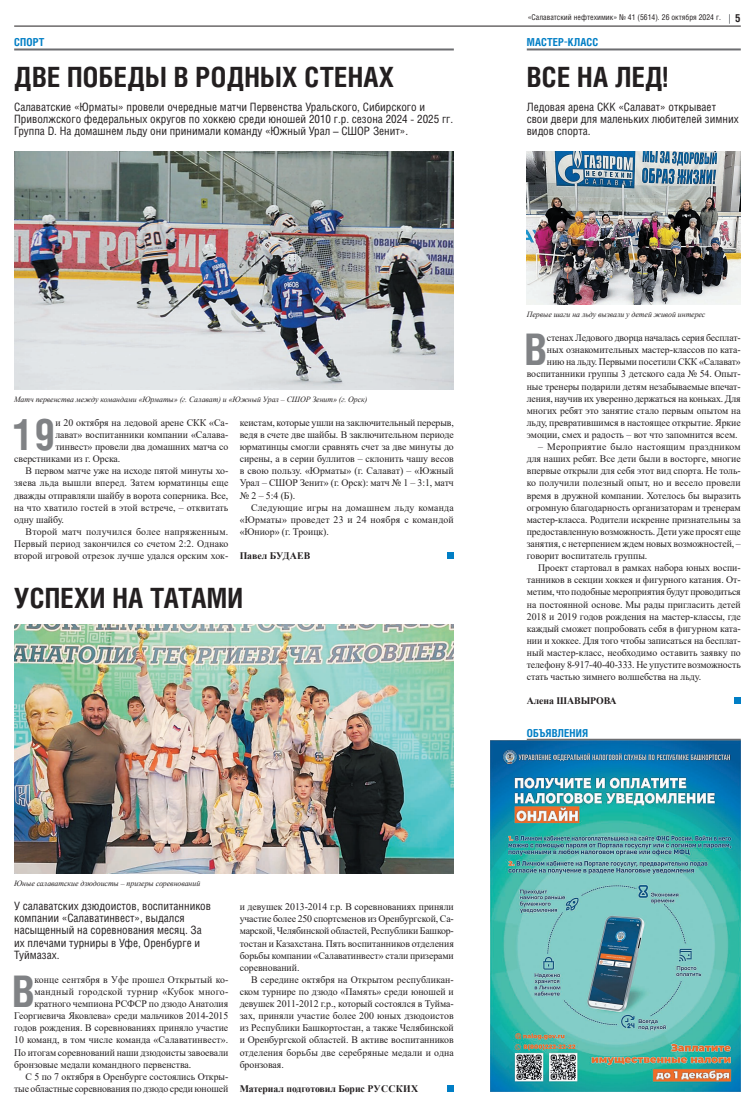
<style>
.page{position:relative;width:755px;height:1106px;background:#fff}
.page>*{position:absolute;margin:0;border:0;box-sizing:border-box;transform-origin:0 0}
.t1{font:700 43.5px "Helios Cond";color:#808285}
.t2{font:700 27.9px "Helios Cond";letter-spacing:.01em;color:#231f20}
.t3{font:11.5px/12.1px "Helios Cond";color:#231f20}
.t4{font:700 11px "Helios Cond";letter-spacing:.01em;color:#007ec5}
.t5{font:700 11px "Helios Cond";color:#231f20}
.t6{font:10px/12.1px "Times New Roman";letter-spacing:-.005em;color:#231f20;text-align:justify}
.t7{font:700 10px "Times New Roman";letter-spacing:-.005em;color:#231f20}
.t8{font:10px "Times New Roman";letter-spacing:.015em;color:#231f20}
.t9{font:10px "Times New Roman";letter-spacing:.025em;color:#231f20}
.t10{font:10px "Times New Roman";letter-spacing:.03em;color:#231f20}
.t11{font:italic 8px "Times New Roman";letter-spacing:-.005em;color:#231f20}
.t12{font:8px "Helios Cond";color:#231f20}
</style>
<div class="page">
<hr style="left:14px;top:26px;width:726px;height:1px;background:#231f20">
<hr style="left:14px;top:48px;width:439px;height:2px;background:#6c6d70">
<hr style="left:526px;top:48px;width:214px;height:2px;background:#6c6d70">
<hr style="left:526px;top:738px;width:214px;height:2px;background:#6c6d70">
<img style="left:526px;top:152px;width:214px;height:153px">
<img style="left:14px;top:152px;width:439px;height:237px">
<img style="left:14px;top:624px;width:439px;height:250px">
<img style="left:490px;top:740px;width:250px;height:351px">
<div style="left:446px;top:552px;width:7px;height:7px;background:#007ec5"></div>
<div style="left:446px;top:1084px;width:7px;height:7px;background:#007ec5"></div>
<div style="left:733px;top:697px;width:7px;height:7px;background:#007ec5"></div>
<p class="t12" style="left:527px;top:12px;width:194px">«Салаватский нефтехимик» № 41 (5614). 26 октября 2024 г.</p>
<p class="t5" style="left:734px;top:11px;width:7px">5</p>
<p class="t4" style="left:14px;top:35px;width:32px">СПОРТ</p>
<p class="t4" style="left:526px;top:35px;width:73px">МАСТЕР-КЛАСС</p>
<h2 class="t2" style="left:14px;top:58px;width:381px">ДВЕ ПОБЕДЫ В РОДНЫХ СТЕНАХ</h2>
<p class="t3" style="left:14px;top:101px;width:440px">Салаватские «Юрматы» провели очередные матчи Первенства Уральского, Сибирского и<br>Приволжского федеральных округов по хоккею среди юношей 2010 г.р. сезона 2024 - 2025 гг.<br>Группа D. На домашнем льду они принимали команду «Южный Урал – СШОР Зенит».</p>
<p class="t11" style="left:14px;top:393px;width:354px">Матч первенства между командами «Юрматы» (г. Салават) и «Южный Урал – СШОР Зенит» (г. Орск)</p>
<h1 class="t1" style="left:13px;top:405px;width:44px">19</h1>
<p class="t6" style="left:55px;top:416px;width:174px">и 20 октября на ледовой арене СКК «Са-</p>
<p class="t6" style="left:55px;top:428px;width:174px">лават» воспитанники компании «Салава-</p>
<p class="t6" style="left:55px;top:440px;width:174px">тинвест» провели два домашних матча со</p>
<p class="t6" style="left:14px;top:452px;width:108px">сверстниками из г. Орска.</p>
<p class="t6" style="left:26px;top:464px;width:204px">В первом матче уже на исходе пятой минуты хо-</p>
<p class="t8" style="left:14px;top:476px;width:215px">зяева льда вышли вперед. Затем юрматинцы еще</p>
<p class="t6" style="left:14px;top:489px;width:215px">дважды отправляли шайбу в ворота соперника. Все,</p>
<p class="t6" style="left:14px;top:501px;width:215px">на что хватило гостей в этой встрече, – отквитать</p>
<p class="t6" style="left:14px;top:513px;width:51px">одну шайбу.</p>
<p class="t9" style="left:26px;top:524px;width:204px">Второй матч получился более напряженным.</p>
<p class="t6" style="left:14px;top:537px;width:215px">Первый период закончился со счетом 2:2. Однако</p>
<p class="t6" style="left:14px;top:549px;width:215px">второй игровой отрезок лучше удался орским хок-</p>
<p class="t6" style="left:239px;top:416px;width:215px">кеистам, которые ушли на заключительный перерыв, ведя в счете две шайбы. В заключительном периоде юрматинцы смогли сравнять счет за две минуты до сирены, а в серии буллитов – склонить чашу весов в свою пользу. «Юрматы» (г. Салават) – «Южный Урал – СШОР Зенит» (г. Орск): матч № 1 – 3:1, матч № 2 – 5:4 (Б).</p>
<p class="t6" style="left:239px;top:501px;width:215px;text-indent:11px">Следующие игры на домашнем льду команда «Юрматы» проведет 23 и 24 ноября с командой «Юниор» (г. Троицк).</p>
<p class="t7" style="left:239px;top:548px;width:72px">Павел БУДАЕВ</p>
<h2 class="t2" style="left:14px;top:578px;width:230px">УСПЕХИ НА ТАТАМИ</h2>
<p class="t11" style="left:14px;top:877px;width:187px">Юные салаватские дзюдоисты – призеры соревнований</p>
<p class="t3" style="left:14px;top:900px;width:198px">У салаватских дзюдоистов, воспитанников компании «Салаватинвест», выдался насыщенный на соревнования месяц. За их плечами турниры в Уфе, Оренбурге и<br>Туймазах.</p>
<h1 class="t1" style="left:12px;top:962px;width:24px">В</h1>
<p class="t6" style="left:34px;top:973px;width:195px">конце сентября в Уфе прошел Открытый ко-</p>
<p class="t10" style="left:34px;top:984px;width:195px">мандный городской турнир «Кубок много-</p>
<p class="t6" style="left:34px;top:997px;width:195px">кратного чемпиона РСФСР по дзюдо Анатолия</p>
<p class="t6" style="left:14px;top:1009px;width:215px">Георгиевича Яковлева» среди мальчиков 2014-2015</p>
<p class="t6" style="left:14px;top:1021px;width:215px">годов рождения. В соревнованиях приняло участие</p>
<p class="t6" style="left:14px;top:1033px;width:215px">10 команд, в том числе команда «Салаватинвест».</p>
<p class="t6" style="left:14px;top:1045px;width:215px">По итогам соревнований наши дзюдоисты завоевали</p>
<p class="t6" style="left:14px;top:1057px;width:178px">бронзовые медали командного первенства.</p>
<p class="t6" style="left:26px;top:1070px;width:204px">С 5 по 7 октября в Оренбурге состоялись Откры-</p>
<p class="t6" style="left:14px;top:1082px;width:215px">тые областные соревнования по дзюдо среди юношей</p>
<p class="t6" style="left:239px;top:900px;width:215px">и девушек 2013-2014 г.р. В соревнованиях приняли участие более 250 спортсменов из Оренбургской, Са&shy;марской, Челябинской областей, Республики Башкор&shy;тостан и Казахстана. Пять воспитанников отделения борьбы компании «Салаватинвест» стали призерами соревнований.</p>
<p class="t6" style="left:239px;top:973px;width:215px;text-indent:11px">В середине октября на Открытом республикан&shy;ском турнире по дзюдо «Память» среди юношей и девушек 2011-2012 г.р., который состоялся в Туйма&shy;зах, приняли участие более 200 юных дзюдоистов из Республики Башкортостан, а также Челябинской и Оренбургской областей. В активе воспитанников отделения борьбы две серебряные медали и одна бронзовая.</p>
<p class="t7" style="left:239px;top:1081px;width:180px">Материал подготовил Борис РУССКИХ</p>
<h2 class="t2" style="left:526px;top:58px;width:143px">ВСЕ НА ЛЕД!</h2>
<p class="t3" style="left:526px;top:101px;width:213px">Ледовая арена СКК «Салават» открывает свои двери для маленьких любителей зимних видов спорта.</p>
<p class="t11" style="left:526px;top:309px;width:180px">Первые шаги на льду вызвали у детей живой интерес</p>
<h1 class="t1" style="left:524px;top:320px;width:24px">В</h1>
<p class="t6" style="left:546px;top:331px;width:195px">стенах Ледового дворца началась серия бесплат-</p>
<p class="t6" style="left:546px;top:343px;width:195px">ных ознакомительных мастер-классов по ката-</p>
<p class="t6" style="left:546px;top:355px;width:195px">нию на льду. Первыми посетили СКК «Салават»</p>
<p class="t6" style="left:526px;top:368px;width:215px">воспитанники группы 3 детского сада № 54. Опыт-</p>
<p class="t6" style="left:526px;top:380px;width:215px">ные тренеры подарили детям незабываемые впечат-</p>
<p class="t6" style="left:526px;top:392px;width:215px">ления, научив их уверенно держаться на коньках. Для</p>
<p class="t6" style="left:526px;top:404px;width:215px">многих ребят это занятие стало первым опытом на</p>
<p class="t6" style="left:526px;top:416px;width:215px">льду, превратившимся в настоящее открытие. Яркие</p>
<p class="t6" style="left:526px;top:428px;width:212px">эмоции, смех и радость – вот что запомнится всем.</p>
<p class="t6" style="left:526px;top:440px;width:215px;text-indent:11px">– Мероприятие было настоящим праздником для наших ребят. Все дети были в восторге, многие впервые открыли для себя этот вид спорта. Не толь&shy;ко получили полезный опыт, но и весело провели время в дружной компании. Хотелось бы выразить огромную благодарность организаторам и тренерам мастер-класса. Родители искренне признательны за предоставленную возможность. Дети уже просят еще занятия, с нетерпением ждем новых возможностей, – говорит воспитатель группы.</p>
<p class="t6" style="left:526px;top:561px;width:215px;text-indent:11px">Проект стартовал в рамках набора юных воспи&shy;танников в секции хоккея и фигурного катания. От&shy;метим, что подобные мероприятия будут проводиться на постоянной основе. Мы рады пригласить детей 2018 и 2019 годов рождения на мастер-классы, где каждый сможет попробовать себя в фигурном ката&shy;нии и хоккее. Для того чтобы записаться на бесплат&shy;ный мастер-класс, необходимо оставить заявку по телефону 8-917-40-40-333. Не упустите возможность стать частью зимнего волшебства на льду.</p>
<p class="t7" style="left:526px;top:694px;width:91px">Алена ШАВЫРОВА</p>
<p class="t4" style="left:526px;top:725px;width:63px">ОБЪЯВЛЕНИЯ</p>
</div>
